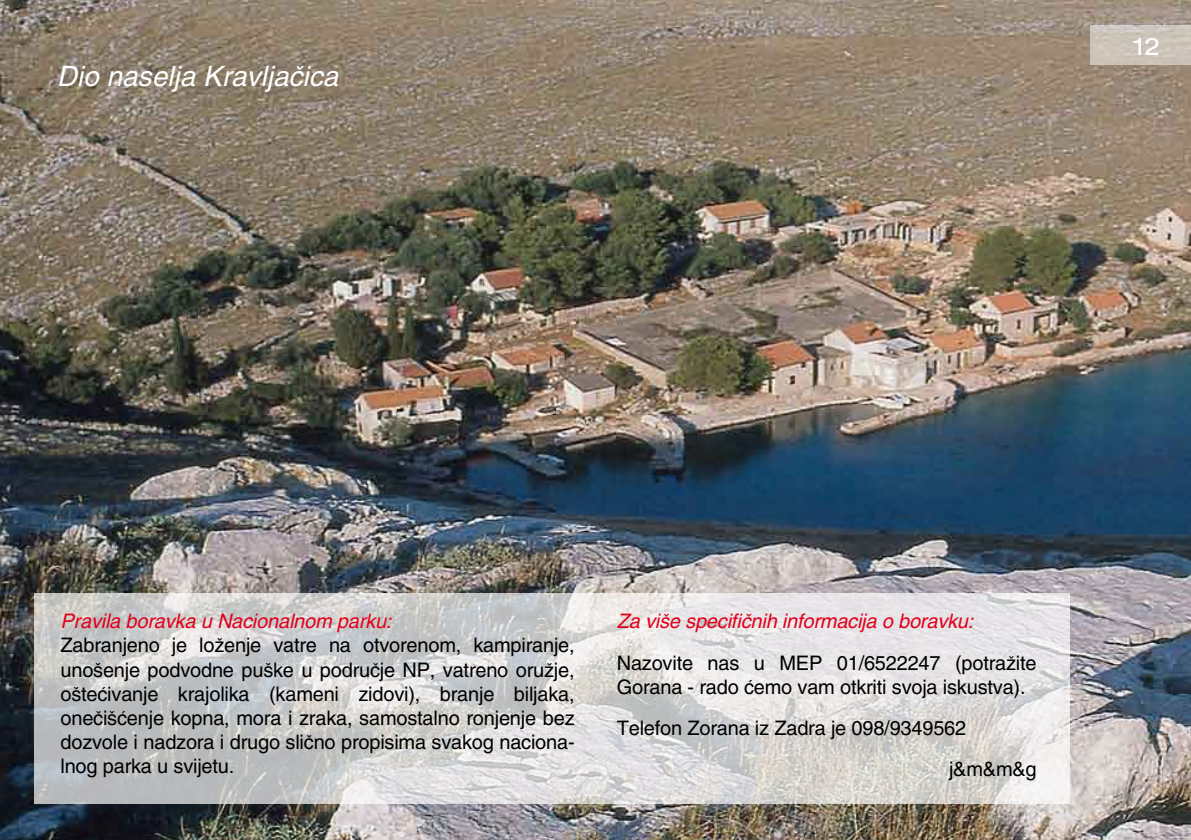
<style>
.page{position:relative;width:1191px;height:840px;background:#fff}
.page>*{position:absolute;margin:0;border:0;box-sizing:border-box;transform-origin:0 0}
.t1{font:italic 28px "Helvetica HRX";color:#fff}
.t2{font:24px "Helvetica Neue Extended HRX";color:#fff}
.t3{font:20px/24px "Helvetica HRX";letter-spacing:-.01em;color:#000}
.t4{font:italic 20px "Helvetica HRX";letter-spacing:-.01em;color:#e2001a}
</style>
<div class="page">
<img style="left:0;top:0;width:1191px;height:839px">
<div style="left:1090px;top:26px;width:101px;height:39px;background:#ccc4ba"></div>
<svg style="left:34px;top:593px;width:1035px;height:210px;background:#d5d5d5"></svg>
<h1 class="t1" style="left:57px;top:60px;width:283px">Dio naselja Kravljačica</h1>
<p class="t2" style="left:1133px;top:32px;width:28px">12</p>
<p class="t4" style="left:60px;top:609px;width:332px">Pravila boravka u Nacionalnom parku:</p>
<p class="t3" style="left:60px;top:633px;width:516px;text-align:justify">Zabranjeno je loženje vatre na otvorenom, kampiranje, unošenje podvodne puške u područje NP, vatreno oružje, oštećivanje krajolika (kameni zidovi), branje biljaka, onečišćenje kopna, mora i zraka, samostalno ronjenje bez dozvole i nadzora i drugo slično propisima svakog naciona&shy;lnog parka u svijetu.</p>
<p class="t4" style="left:617px;top:609px;width:358px">Za više specifičnih informacija o boravku:</p>
<p class="t3" style="left:617px;top:650px;width:421px">Nazovite nas u MEP 01/6522247 (potražite<br>Gorana - rado ćemo vam otkriti svoja iskustva).</p>
<p class="t3" style="left:949px;top:706px;width:89px;line-height:41px;text-indent:-332px">Telefon Zorana iz Zadra je 098/9349562 j&amp;m&amp;m&amp;g</p>
</div>
